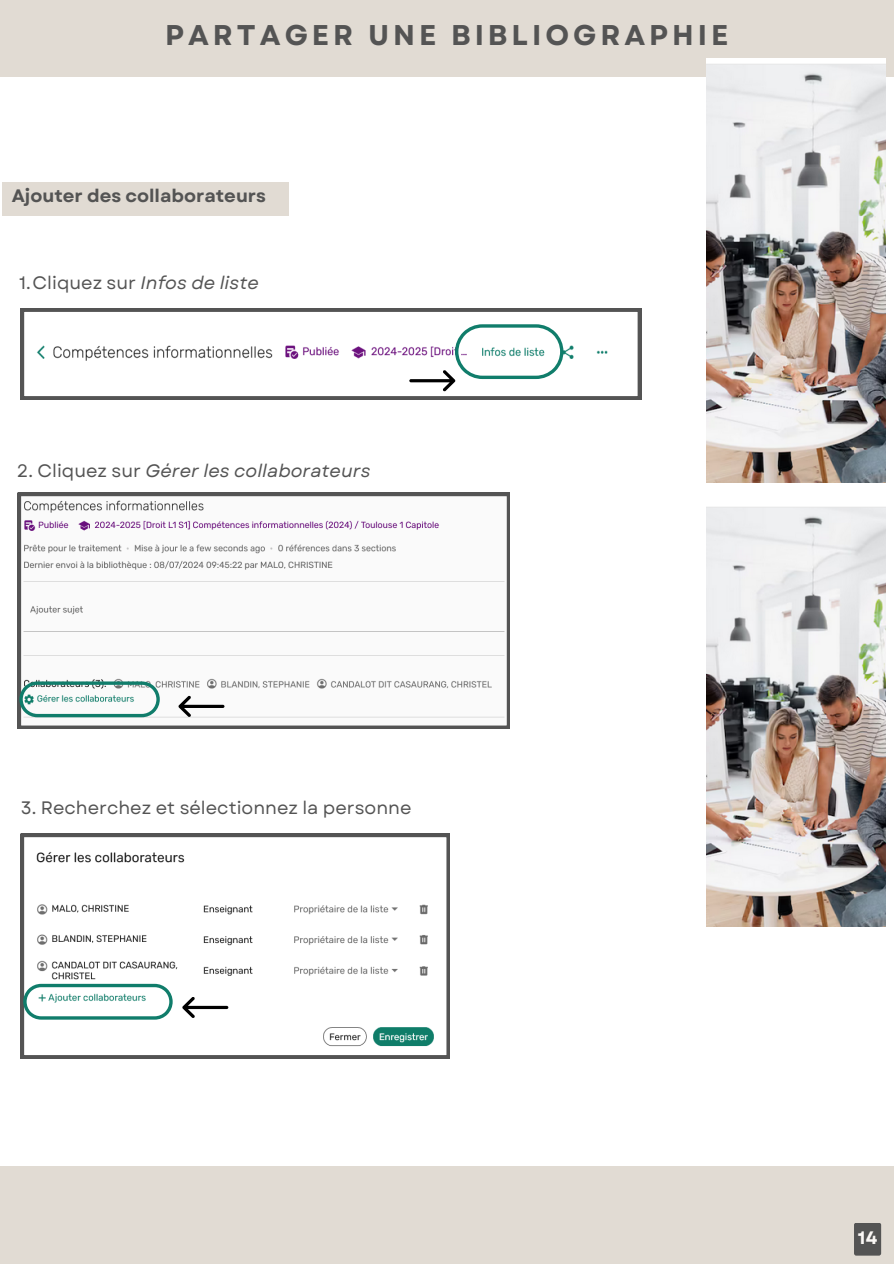
<style>
.page{position:relative;width:894px;height:1264px;background:#fff}
.page>*{position:absolute;margin:0;border:0;box-sizing:border-box;transform-origin:0 0}
.t1{font:700 28.5px "Garet";letter-spacing:.14em;color:#545454}
.t2{font:18px "Garet";color:#545454}
.t3{font:italic 18px "Garet";color:#545454}
.t4{font:700 18px "Garet";color:#545454}
.t5{font:700 18px "Garet";color:#faf7f5}
.s1{font-style:italic}
.s2{font-style:normal}
</style>
<div class="page">
<div style="left:0;top:0;width:893px;height:77px;background:#e1dbd3"></div>
<img style="left:706px;top:58px;width:179px;height:424px">
<div style="left:2px;top:182px;width:286px;height:33px;background:#e1dbd3"></div>
<svg style="left:21px;top:308px;width:619px;height:91px"></svg>
<img style="left:25px;top:333px;width:611px;height:37px">
<svg style="left:409px;top:324px;width:154px;height:67px"></svg>
<svg style="left:18px;top:493px;width:491px;height:236px"></svg>
<svg style="left:19px;top:681px;width:141px;height:36px"></svg>
<svg style="left:179px;top:695px;width:45px;height:22px"></svg>
<svg style="left:21px;top:833px;width:428px;height:225px"></svg>
<svg style="left:23px;top:983px;width:150px;height:36px"></svg>
<svg style="left:183px;top:996px;width:45px;height:22px"></svg>
<div style="left:0;top:1165px;width:893px;height:98px;background:#e1dbd3"></div>
<div style="left:853px;top:1222px;width:27px;height:33px;background:#545454;border-radius:2px"></div>
<img style="left:706px;top:507px;width:179px;height:419px">
<h1 class="t1" style="left:165px;top:14px;width:564px">PARTAGER UNE BIBLIOGRAPHIE</h1>
<h2 class="t4" style="left:12px;top:182px;width:256px">Ajouter des collaborateurs</h2>
<p class="t2" style="left:19px;top:270px;width:241px">1.Cliquez sur <span class="s1">Infos de liste</span></p>
<p class="t3" style="left:17px;top:457px;width:355px"><span class="s2">2. Cliquez sur</span> Gérer les collaborateurs</p>
<p class="t2" style="left:21px;top:795px;width:392px">3. Recherchez et sélectionnez la personne</p>
<p class="t5" style="left:857px;top:1224px;width:21px">14</p>
</div>
